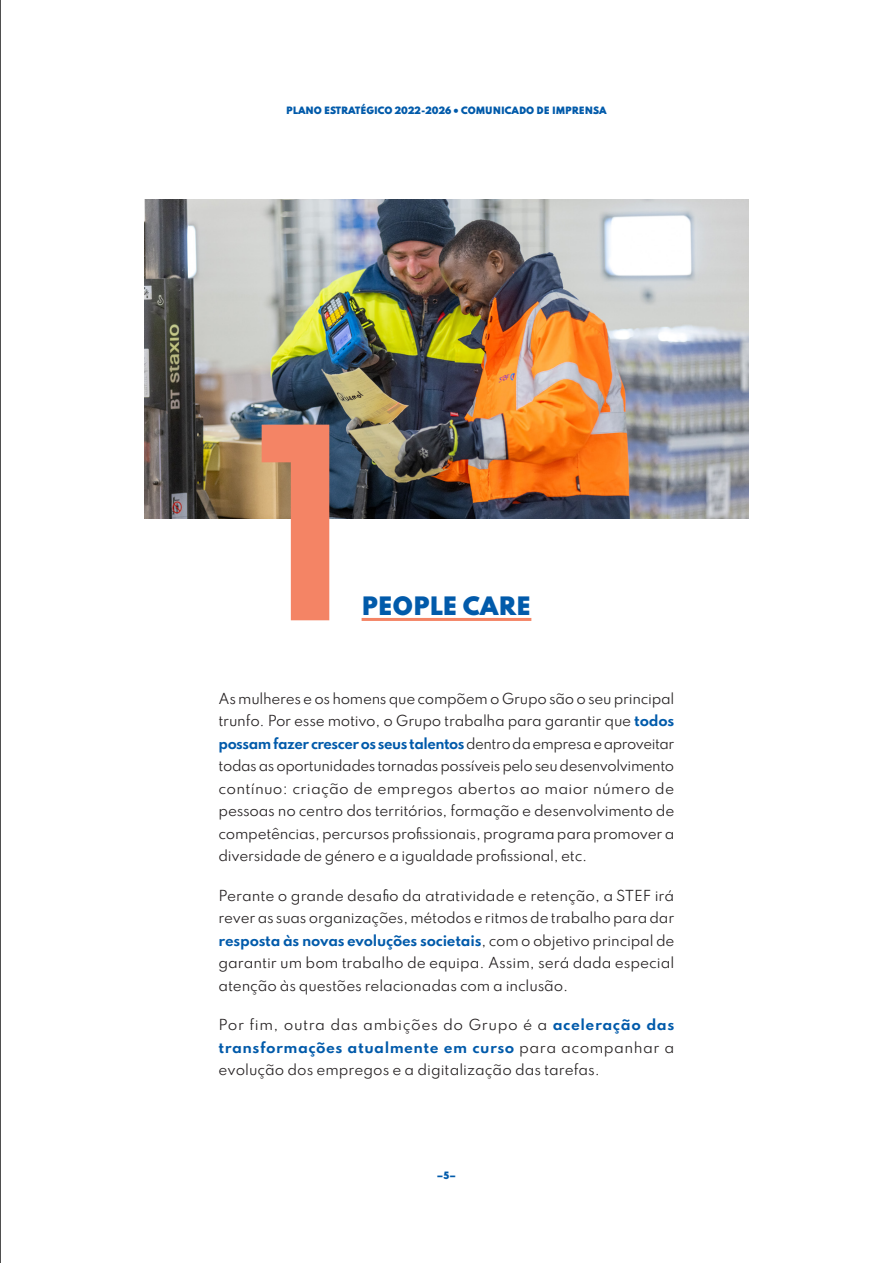
<style>
.page{position:relative;width:893px;height:1263px;background:#fff}
.page>*{position:absolute;margin:0;border:0;box-sizing:border-box;transform-origin:0 0}
.t1{font:700 237.15px "Spartan";color:#f48465}
.t2{font:900 22.5px "Spartan";color:#015aaa}
.t3{font:13.5px/22.5px "Spartan";letter-spacing:-.01em;color:#231f20;text-align:justify}
.t4{font:900 9px "Spartan";color:#015aaa}
.s1{font-weight:700;color:#015aaa}
</style>
<div class="page">
<hr style="left:0;top:0;width:1px;height:1263px;background:#000">
<img style="left:145px;top:200px;width:603px;height:318px">
<hr style="left:362px;top:618px;width:169px;height:3px;background:#f48465">
<p class="t4" style="left:286px;top:104px;width:322px">PLANO ESTRATÉGICO 2022-2026 • COMUNICADO DE IMPRENSA</p>
<p class="t1" style="left:256px;top:347px;width:100px">1</p>
<p class="t2" style="left:362px;top:589px;width:171px">PEOPLE CARE</p>
<p class="t3" style="left:219px;top:687px;width:457px">As mulheres e os homens que compõem o Grupo são o seu principal trunfo. Por esse motivo, o Grupo trabalha para garantir que <span class="s1">todos possam fazer crescer os seus talentos</span> dentro da empresa e aproveitar todas as oportunidades tornadas possíveis pelo seu desenvolvimento contínuo: criação de empregos abertos ao maior número de pessoas no centro dos territórios, formação e desenvolvimento de competências, percursos profissionais, programa para promover a diversidade de género e a igualdade profissional, etc.</p>
<p class="t3" style="left:219px;top:884px;width:457px">Perante o grande desafio da atratividade e retenção, a STEF irá rever as suas organizações, métodos e ritmos de trabalho para dar <span class="s1">resposta às novas evoluções societais</span>, com o objetivo principal de garantir um bom trabalho de equipa. Assim, será dada especial atenção às questões relacionadas com a inclusão.</p>
<p class="t3" style="left:219px;top:1013px;width:457px">Por fim, outra das ambições do Grupo é a <span class="s1">aceleração das transformações atualmente em curso</span> para acompanhar a evolução dos empregos e a digitalização das tarefas.</p>
<p class="t4" style="left:437px;top:1169px;width:20px">–5–</p>
</div>
